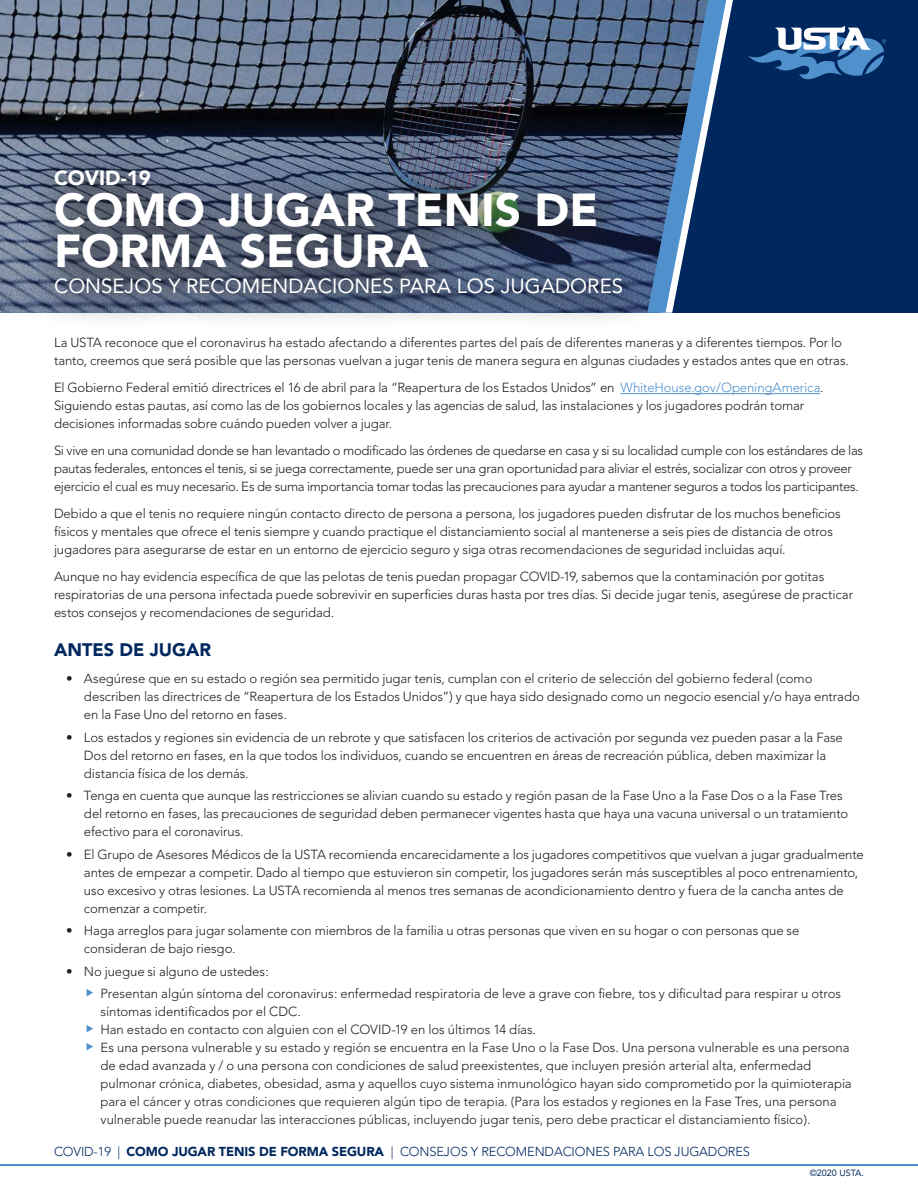
<style>
.page{position:relative;width:918px;height:1188px;background:#fff}
.page>*{position:absolute;margin:0;border:0;box-sizing:border-box;transform-origin:0 0}
.t1{font:900 45.9px/41px "Avenir";color:#fff}
.t2{font:20.4px "Avenir";color:#fff}
.t3{font:900 20.4px "Avenir";color:#fff}
.t4{font:900 18px "Avenir";color:#00285e}
.t5{font:300 13.2px/18px "Avenir";letter-spacing:-.005em;color:#231f20}
.t6{font:300 12.9px "Avenir";letter-spacing:-.01em;color:#00285e}
.t7{font:9px "Avenir";color:#00285e}
.s1{color:#5091cd}
.s2{font-weight:900}
</style>
<div class="page">
<hr style="left:0;top:1164px;width:918px;height:2px;background:#5091cd">
<div style="left:0;top:0;width:918px;height:313px;background:#00285e"></div>
<img style="left:0;top:0;width:647px;height:313px">
<div style="left:27px;top:141px;width:630px;height:188px;background:#231f20;opacity:.75"></div>
<svg style="left:748px;top:26px;width:138px;height:54px"></svg>
<hr style="left:621px;top:393px;width:199px;height:1px;background:#5091cd">
<svg style="left:647px;top:0;width:86px;height:313px"></svg>
<h2 class="t3" style="left:54px;top:166px;width:98px">COVID-19</h2>
<h1 class="t1" style="left:54px;top:190px;width:546px">COMO JUGAR TENIS DE<br>FORMA SEGURA</h1>
<h2 class="t2" style="left:54px;top:274px;width:571px">CONSEJOS Y RECOMENDACIONES PARA LOS JUGADORES</h2>
<p class="t5" style="left:54px;top:334px;width:796px">La USTA reconoce que el coronavirus ha estado afectando a diferentes partes del país de diferentes maneras y a diferentes tiempos. Por lo tanto, creemos que será posible que las personas vuelvan a jugar tenis de manera segura en algunas ciudades y estados antes que en otras.</p>
<p class="t5" style="left:54px;top:379px;width:771px">El Gobierno Federal emitió directrices el 16 de abril para la “Reapertura de los Estados Unidos” en <span class="s1">WhiteHouse.gov/OpeningAmerica</span>.<br>Siguiendo estas pautas, así como las de los gobiernos locales y las agencias de salud, las instalaciones y los jugadores podrán tomar decisiones informadas sobre cuándo pueden volver a jugar.</p>
<p class="t5" style="left:54px;top:442px;width:811px">Si vive en una comunidad donde se han levantado o modificado las órdenes de quedarse en casa y si su localidad cumple con los estándares de las pautas federales, entonces el tenis, si se juega correctamente, puede ser una gran oportunidad para aliviar el estrés, socializar con otros y proveer ejercicio el cual es muy necesario. Es de suma importancia tomar todas las precauciones para ayudar a mantener seguros a todos los participantes.</p>
<p class="t5" style="left:54px;top:505px;width:788px">Debido a que el tenis no requiere ningún contacto directo de persona a persona, los jugadores pueden disfrutar de los muchos beneficios físicos y mentales que ofrece el tenis siempre y cuando practique el distanciamiento social al mantenerse a seis pies de distancia de otros jugadores para asegurarse de estar en un entorno de ejercicio seguro y siga otras recomendaciones de seguridad incluidas aquí.</p>
<p class="t5" style="left:54px;top:568px;width:801px">Aunque no hay evidencia específica de que las pelotas de tenis puedan propagar COVID-19, sabemos que la contaminación por gotitas respiratorias de una persona infectada puede sobrevivir en superficies duras hasta por tres días. Si decide jugar tenis, asegúrese de practicar estos consejos y recomendaciones de seguridad.</p>
<h3 class="t4" style="left:54px;top:639px;width:159px">ANTES DE JUGAR</h3>
<p class="t5" style="left:84px;top:670px;width:777px;text-indent:-18px">• Asegúrese que en su estado o región sea permitido jugar tenis, cumplan con el criterio de selección del gobierno federal (como describen las directrices de “Reapertura de los Estados Unidos”) y que haya sido designado como un negocio esencial y/o haya entrado en la Fase Uno del retorno en fases.</p>
<p class="t5" style="left:84px;top:728px;width:760px;text-indent:-18px">• Los estados y regiones sin evidencia de un rebrote y que satisfacen los criterios de activación por segunda vez pueden pasar a la Fase<br>Dos del retorno en fases, en la que todos los individuos, cuando se encuentren en áreas de recreación pública, deben maximizar la distancia física de los demás.</p>
<p class="t5" style="left:84px;top:787px;width:766px;text-indent:-18px">• Tenga en cuenta que aunque las restricciones se alivian cuando su estado y región pasan de la Fase Uno a la Fase Dos o a la Fase Tres del retorno en fases, las precauciones de seguridad deben permanecer vigentes hasta que haya una vacuna universal o un tratamiento efectivo para el coronavirus.</p>
<p class="t5" style="left:84px;top:845px;width:781px;text-indent:-18px">• El Grupo de Asesores Médicos de la USTA recomienda encarecidamente a los jugadores competitivos que vuelvan a jugar gradualmente antes de empezar a competir. Dado al tiempo que estuvieron sin competir, los jugadores serán más susceptibles al poco entrenamiento, uso excesivo y otras lesiones. La USTA recomienda al menos tres semanas de acondicionamiento dentro y fuera de la cancha antes de comenzar a competir.</p>
<p class="t5" style="left:84px;top:922px;width:717px;text-indent:-18px">• Haga arreglos para jugar solamente con miembros de la familia u otras personas que viven en su hogar o con personas que se consideran de bajo riesgo.</p>
<p class="t5" style="left:100px;top:960px;width:742px;line-height:22.5px;text-indent:-34px">• No juegue si alguno de ustedes:<br>Presentan algún síntoma del coronavirus: enfermedad respiratoria de leve a grave con fiebre, tos y dificultad para respirar u otros</p>
<p class="t5" style="left:100px;top:1003px;width:753px">síntomas identificados por el CDC.<br>Han estado en contacto con alguien con el COVID-19 en los últimos 14 días.<br>Es una persona vulnerable y su estado y región se encuentra en la Fase Uno o la Fase Dos. Una persona vulnerable es una persona de edad avanzada y / o una persona con condiciones de salud preexistentes, que incluyen presión arterial alta, enfermedad pulmonar crónica, diabetes, obesidad, asma y aquellos cuyo sistema inmunológico hayan sido comprometido por la quimioterapia para el cáncer y otras condiciones que requieren algún tipo de terapia. (Para los estados y regiones en la Fase Tres, una persona vulnerable puede reanudar las interacciones públicas, incluyendo jugar tenis, pero debe practicar el distanciamiento físico).</p>
<p class="t6" style="left:54px;top:1144px;width:698px">COVID-19 | <span class="s2">COMO JUGAR TENIS DE FORMA SEGURA</span> | CONSEJOS Y RECOMENDACIONES PARA LOS JUGADORES</p>
<p class="t7" style="left:810px;top:1168px;width:56px">©2020 USTA.</p>
</div>
